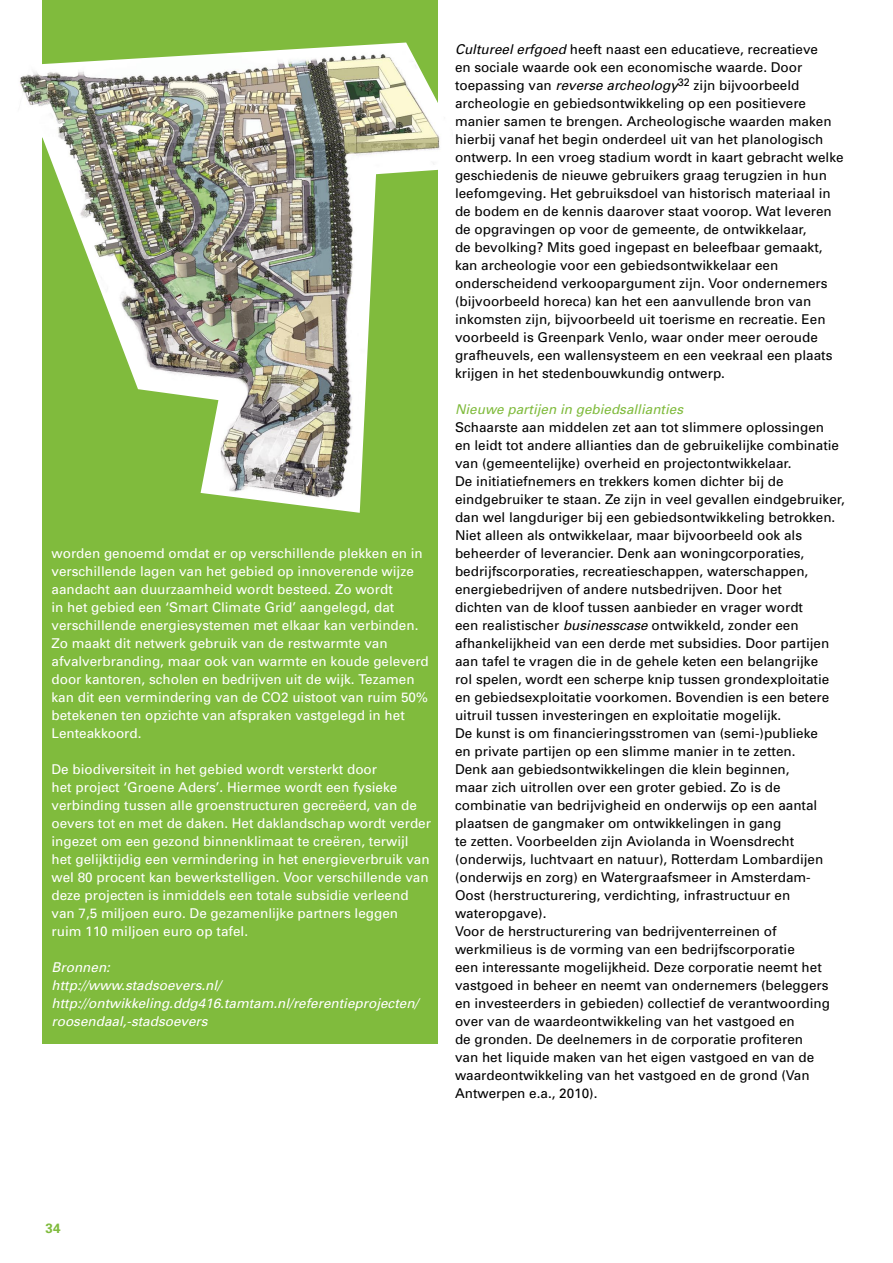
<style>
.page{position:relative;width:893px;height:1263px;background:#fff}
.page>*{position:absolute;margin:0;border:0;box-sizing:border-box;transform-origin:0 0}
.t1{font:13.5px/18px "Univers";color:#000}
.t2{font:13.5px/18px "Univers";color:#fff}
.t3{font:italic 13.5px/18px "Univers";color:#fff}
.t4{font:italic 13.5px "Univers";color:#80bb3d}
.t5{font:700 13.5px "Univers";color:#80bb3d}
.s1{font-style:italic}
</style>
<div class="page">
<div style="left:43px;top:0;width:395px;height:1044px;background:#80bb3d"></div>
<img style="left:19px;top:43px;width:421px;height:470px">
<p class="t2" style="left:52px;top:544px;width:379px">worden genoemd omdat er op verschillende plekken en in verschillende lagen van het gebied op innoverende wijze aandacht aan duurzaamheid wordt besteed. Zo wordt<br>in het gebied een ‘Smart Climate Grid’ aangelegd, dat verschillende energiesystemen met elkaar kan verbinden.<br>Zo maakt dit netwerk gebruik van de restwarmte van afvalverbranding, maar ook van warmte en koude geleverd door kantoren, scholen en bedrijven uit de wijk. Tezamen kan dit een vermindering van de CO2 uistoot van ruim 50% betekenen ten opzichte van afspraken vastgelegd in het Lenteakkoord.</p>
<p class="t2" style="left:52px;top:760px;width:381px">De biodiversiteit in het gebied wordt versterkt door<br>het project ‘Groene Aders’. Hiermee wordt een fysieke verbinding tussen alle groenstructuren gecreëerd, van de oevers tot en met de daken. Het daklandschap wordt verder ingezet om een gezond binnenklimaat te creëren, terwijl het gelijktijdig een vermindering in het energieverbruik van wel 80 procent kan bewerkstelligen. Voor verschillende van deze projecten is inmiddels een totale subsidie verleend van 7,5 miljoen euro. De gezamenlijke partners leggen ruim 110 miljoen euro op tafel.</p>
<p class="t3" style="left:52px;top:958px;width:368px">Bronnen:<br>http://www.stadsoevers.nl/ http://ontwikkeling.ddg416.tamtam.nl/referentieprojecten/ roosendaal,-stadsoevers</p>
<p class="t1" style="left:455px;top:40px;width:390px"><span class="s1">Cultureel erfgoed</span> heeft naast een educatieve, recreatieve<br>en sociale waarde ook een economische waarde. Door toepassing van <span class="s1">reverse archeology</span><sup>32</sup> zijn bijvoorbeeld archeologie en gebiedsontwikkeling op een positievere manier samen te brengen. Archeologische waarden maken hierbij vanaf het begin onderdeel uit van het planologisch ontwerp. In een vroeg stadium wordt in kaart gebracht welke geschiedenis de nieuwe gebruikers graag terugzien in hun leefomgeving. Het gebruiksdoel van historisch materiaal in de bodem en de kennis daarover staat voorop. Wat leveren de opgravingen op voor de gemeente, de ontwikkelaar,<br>de bevolking? Mits goed ingepast en beleefbaar gemaakt, kan archeologie voor een gebiedsontwikkelaar een onderscheidend verkoopargument zijn. Voor ondernemers (bijvoorbeeld horeca) kan het een aanvullende bron van inkomsten zijn, bijvoorbeeld uit toerisme en recreatie. Een voorbeeld is Greenpark Venlo, waar onder meer oeroude grafheuvels, een wallensysteem en een veekraal een plaats krijgen in het stedenbouwkundig ontwerp.</p>
<p class="t4" style="left:455px;top:401px;width:230px">Nieuwe partijen in gebiedsallianties</p>
<p class="t1" style="left:455px;top:418px;width:391px">Schaarste aan middelen zet aan tot slimmere oplossingen<br>en leidt tot andere allianties dan de gebruikelijke combinatie van (gemeentelijke) overheid en projectontwikkelaar.<br>De initiatiefnemers en trekkers komen dichter bij de eindgebruiker te staan. Ze zijn in veel gevallen eindgebruiker, dan wel langduriger bij een gebiedsontwikkeling betrokken.<br>Niet alleen als ontwikkelaar, maar bijvoorbeeld ook als beheerder of leverancier. Denk aan woningcorporaties, bedrijfscorporaties, recreatieschappen, waterschappen, energiebedrijven of andere nutsbedrijven. Door het<br>dichten van de kloof tussen aanbieder en vrager wordt<br>een realistischer <span class="s1">businesscase</span> ontwikkeld, zonder een afhankelijkheid van een derde met subsidies. Door partijen aan tafel te vragen die in de gehele keten een belangrijke<br>rol spelen, wordt een scherpe knip tussen grondexploitatie en gebiedsexploitatie voorkomen. Bovendien is een betere uitruil tussen investeringen en exploitatie mogelijk.<br>De kunst is om financieringsstromen van (semi-)publieke<br>en private partijen op een slimme manier in te zetten.<br>Denk aan gebiedsontwikkelingen die klein beginnen,<br>maar zich uitrollen over een groter gebied. Zo is de combinatie van bedrijvigheid en onderwijs op een aantal plaatsen de gangmaker om ontwikkelingen in gang<br>te zetten. Voorbeelden zijn Aviolanda in Woensdrecht (onderwijs, luchtvaart en natuur), Rotterdam Lombardijen (onderwijs en zorg) en Watergraafsmeer in Amsterdam-<br>Oost (herstructurering, verdichting, infrastructuur en wateropgave).<br>Voor de herstructurering van bedrijventerreinen of werkmilieus is de vorming van een bedrijfscorporatie<br>een interessante mogelijkheid. Deze corporatie neemt het vastgoed in beheer en neemt van ondernemers (beleggers en investeerders in gebieden) collectief de verantwoording over van de waardeontwikkeling van het vastgoed en<br>de gronden. De deelnemers in de corporatie profiteren<br>van het liquide maken van het eigen vastgoed en van de waardeontwikkeling van het vastgoed en de grond (Van Antwerpen e.a., 2010).</p>
<p class="t5" style="left:46px;top:1220px;width:17px">34</p>
</div>
